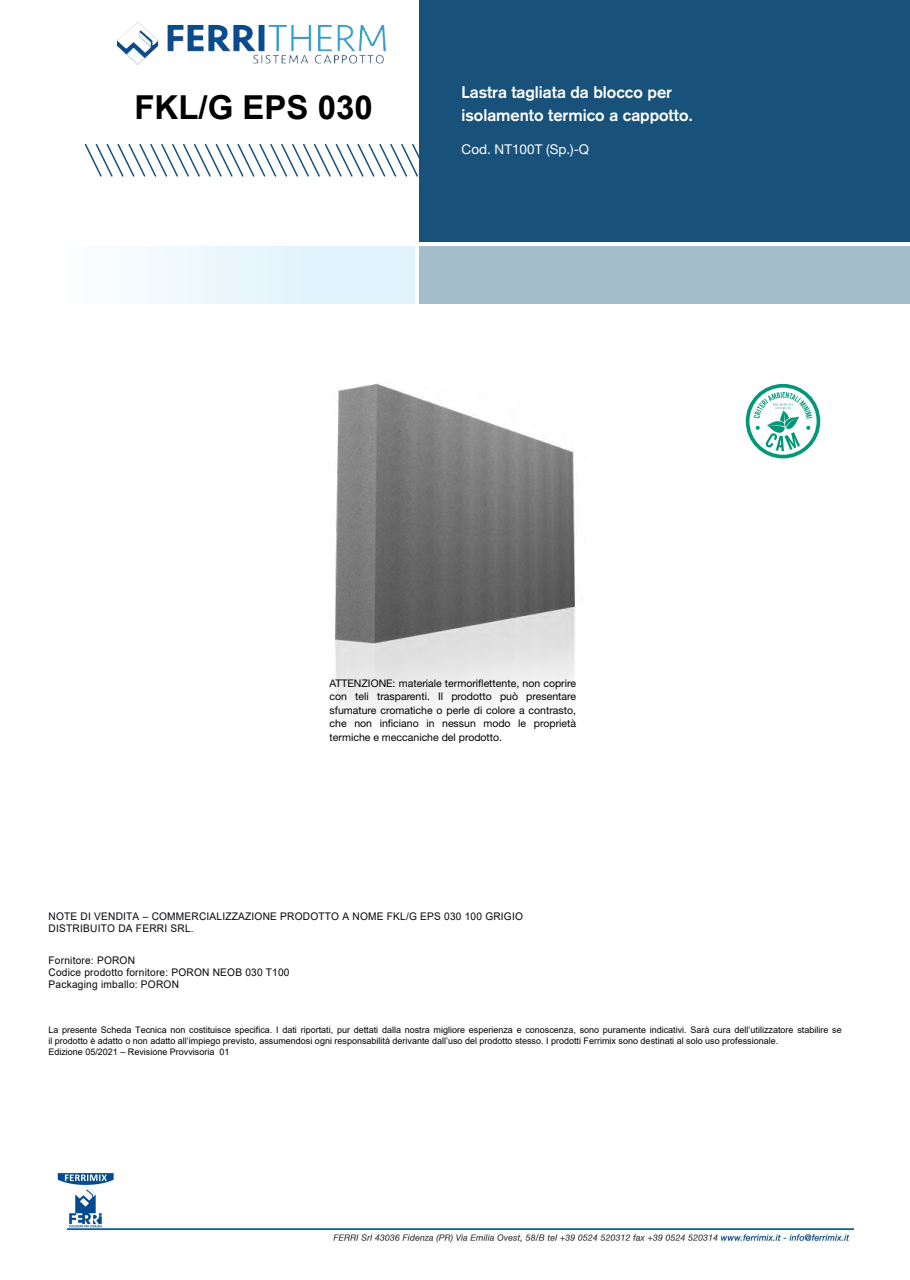
<style>
.page{position:relative;width:910px;height:1280px;background:#fff}
.page>*{position:absolute;margin:0;border:0;box-sizing:border-box;transform-origin:0 0}
.t1{font:700 33px "Arial";color:#000}
.t2{font:700 16.5px/23.4px "Akzidenz Grotesk";color:#fff}
.t3{font:13.5px "Helvetica Neue";color:#fff}
.t4{font:10.5px/13.5px "Helvetica Neue";color:#000;text-align:justify}
.t5{font:10.5px/12.1px "Arial";letter-spacing:.02em;color:#08050b}
.t6{font:9px/10.8px "Arial";color:#000}
.s1{font-style:inherit}
</style>
<div class="page">
<div style="left:419px;top:246px;width:491px;height:58px;background:#a4becc"></div>
<div style="left:419px;top:0;width:491px;height:242px;background:#18517a"></div>
<div style="left:0;top:246px;width:415px;height:58px;background:linear-gradient(to right,#fff,#dbf1fc)"></div>
<img style="left:334px;top:384px;width:241px;height:330px">
<svg style="left:84px;top:143px;width:335px;height:34px"></svg>
<svg style="left:748px;top:386px;width:70px;height:71px"></svg>
<div style="left:746px;top:384px;width:74px;height:74px;border:4px solid #009879;border-radius:50%"></div>
<svg style="left:754px;top:392px;width:58px;height:59px"></svg>
<img style="left:117px;top:23px;width:268px;height:42px">
<img style="left:57px;top:1173px;width:797px;height:70px">
<h1 class="t1" style="left:134px;top:84px;width:240px">FKL/G EPS 030</h1>
<h2 class="t2" style="left:462px;top:80px;width:233px">Lastra tagliata da blocco per isolamento termico a cappotto.</h2>
<h3 class="t3" style="left:462px;top:141px;width:129px">Cod. NT100T (Sp.)-Q</h3>
<p class="t4" style="left:330px;top:676px;width:248px">ATTENZIONE: materiale termoriflettente, non coprire con teli trasparenti. Il prodotto può presentare sfumature cromatiche o perle di colore a contrasto, che non inficiano in nessun modo le proprietà termiche e meccaniche del prodotto.</p>
<p class="t5" style="left:49px;top:910px;width:476px">NOTE DI VENDITA – COMMERCIALIZZAZIONE PRODOTTO A NOME FKL/<span class="s1">G</span> EPS 03<span class="s1">0 100 GRIGIO<br></span>DISTRIBUITO DA FERRI SRL.</p>
<p class="t5" style="left:49px;top:954px;width:243px">Fornitore: PORON<br>Codice prodotto fornitore: <span class="s1">PORON NEOB 030 T100<br></span>Packaging imballo: PORON</p>
<p class="t6" style="left:48px;top:1024px;width:795px">La presente Scheda Tecnica non costituisce specifica. I dati riportati, pur dettati dalla nostra migliore esperienza e conoscenza, sono puramente indicativi. Sarà cura dell’utilizzatore stabilire se il prodotto è adatto o non adatto all’impiego previsto, assumendosi ogni responsabilità derivante dall’uso del prodotto stesso. I prodotti Ferrimix sono destinati al solo uso professionale.<br>Edizione 05/2021 – Revisione Provvisoria 01</p>
</div>
